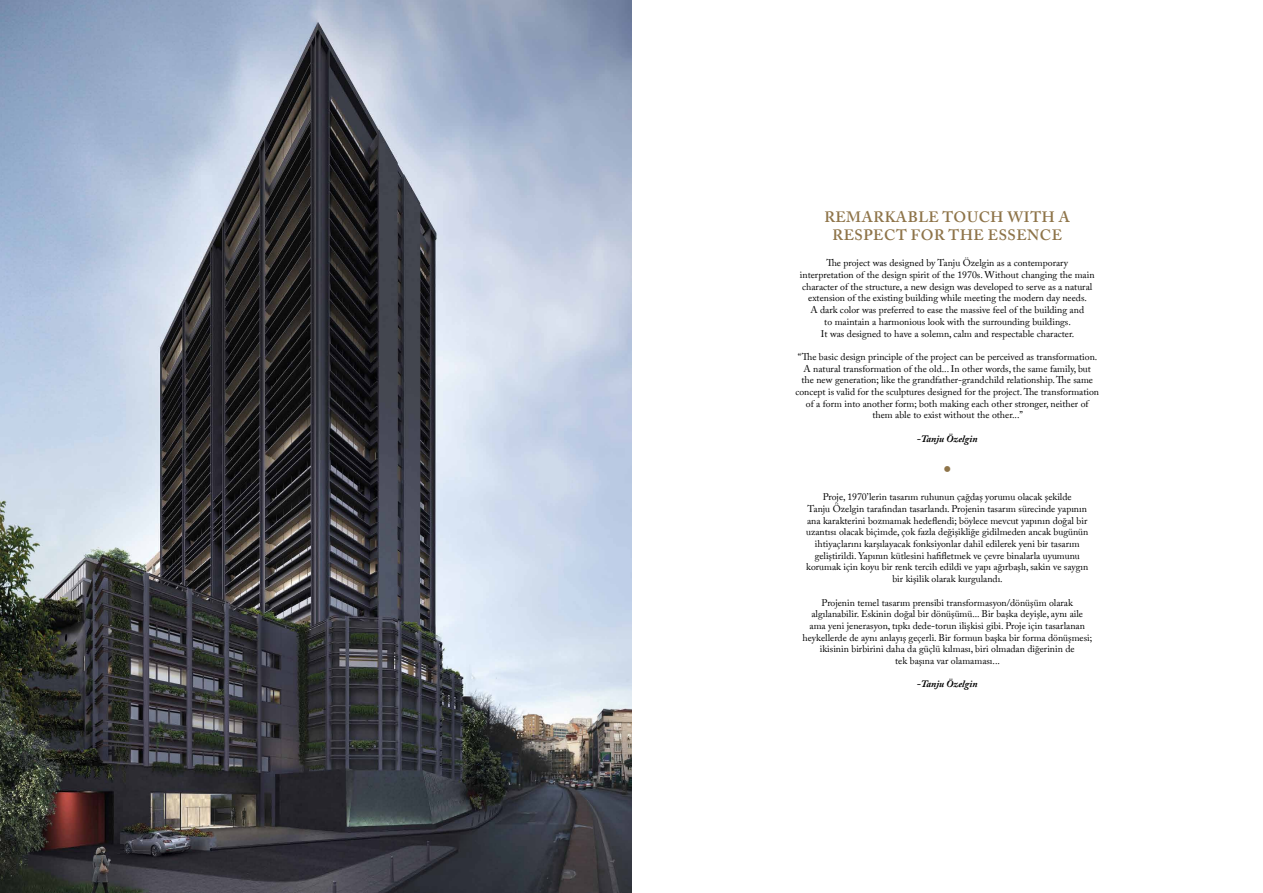
<style>
.page{position:relative;width:1263px;height:893px;background:#fff}
.page>*{position:absolute;margin:0;border:0;box-sizing:border-box;transform-origin:0 0}
.t1{font:300 18px "DI Nbek";color:#8e7449}
.t2{font:600 15px/18px "Adobe Caslon Pro";letter-spacing:.04em;color:#8e7449;text-align:center}
.t3{font:9.75px/11.7px "Adobe Caslon Pro";color:#000;text-align:center}
.t4{font:italic 700 9.75px "Adobe Caslon Pro";color:#000}
</style>
<div class="page">
<img style="left:0;top:0;width:631px;height:893px">
<h2 class="t2" style="left:824px;top:208px;width:247px">REMARKABLE TOUCH WITH A<br>RESPECT FOR THE ESSENCE</h2>
<p class="t3" style="left:800px;top:257px;width:296px">The project was designed by Tanju Özelgin as a contemporary interpretation of the design spirit of the 1970s. Without changing the main character of the structure, a new design was developed to serve as a natural extension of the existing building while meeting the modern day needs.<br>A dark color was preferred to ease the massive feel of the building and<br>to maintain a harmonious look with the surrounding buildings.<br>It was designed to have a solemn, calm and respectable character.</p>
<p class="t3" style="left:795px;top:351px;width:305px">“The basic design principle of the project can be perceived as transformation.<br>A natural transformation of the old... In other words, the same family, but<br>the new generation; like the grandfather-grandchild relationship. The same concept is valid for the sculptures designed for the project. The transformation of a form into another form; both making each other stronger, neither of them able to exist without the other...”</p>
<p class="t4" style="left:917px;top:433px;width:62px">-Tanju Özelgin</p>
<h1 class="t1" style="left:942px;top:457px;width:11px">•</h1>
<p class="t3" style="left:806px;top:491px;width:284px">Proje, 1970’lerin tasarım ruhunun çağdaş yorumu olacak şekilde<br>Tanju Özelgin tarafından tasarlandı. Projenin tasarım sürecinde yapının ana karakterini bozmamak hedeflendi; böylece mevcut yapının doğal bir uzantısı olacak biçimde, çok fazla değişikliğe gidilmeden ancak bugünün ihtiyaçlarını karşılayacak fonksiyonlar dahil edilerek yeni bir tasarım geliştirildi. Yapının kütlesini hafifletmek ve çevre binalarla uyumunu korumak için koyu bir renk tercih edildi ve yapı ağırbaşlı, sakin ve saygın bir kişilik olarak kurgulandı.</p>
<p class="t3" style="left:802px;top:596px;width:291px">Projenin temel tasarım prensibi transformasyon/dönüşüm olarak algılanabilir. Eskinin doğal bir dönüşümü... Bir başka deyişle, aynı aile ama yeni jenerasyon, tıpkı dede-torun ilişkisi gibi. Proje için tasarlanan heykellerde de aynı anlayış geçerli. Bir formun başka bir forma dönüşmesi; ikisinin birbirini daha da güçlü kılması, biri olmadan diğerinin de<br>tek başına var olamaması...</p>
<p class="t4" style="left:917px;top:678px;width:62px">-Tanju Özelgin</p>
</div>
